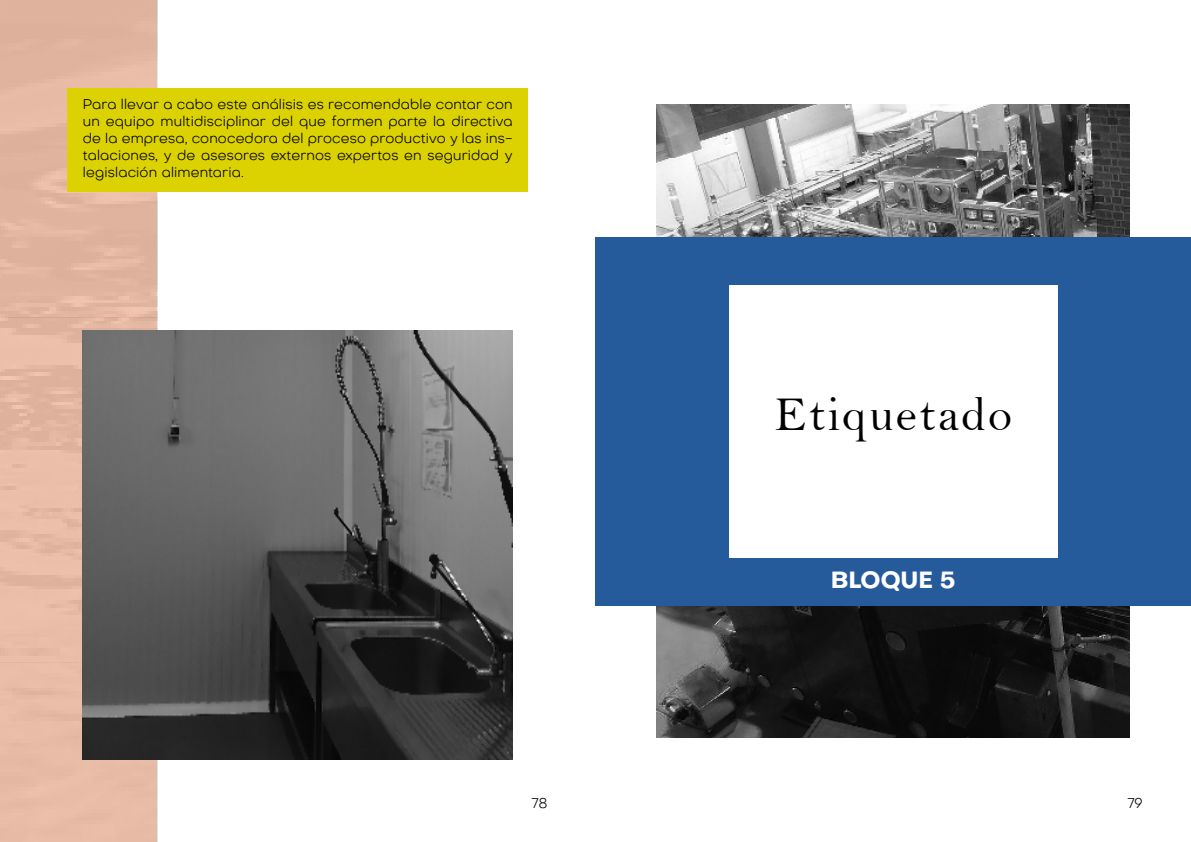
<style>
.page{position:relative;width:1191px;height:842px;background:#fff}
.page>*{position:absolute;margin:0;border:0;box-sizing:border-box;transform-origin:0 0}
.t1{font:49px "Bell";letter-spacing:.04em;color:#000}
.t2{font:700 23px "Octarine";color:#fff}
.t3{font:300 14px/17px "Octarine";letter-spacing:.01em;color:#000;text-align:justify}
</style>
<div class="page">
<div style="left:0;top:0;width:157px;height:842px;background:#e5b9a3"></div>
<div style="left:67px;top:88px;width:461px;height:104px;background:#dcd201"></div>
<img style="left:83px;top:331px;width:429px;height:429px">
<img style="left:657px;top:104px;width:472px;height:634px">
<div style="left:595px;top:236px;width:596px;height:369px;background:#265b9b"></div>
<div style="left:729px;top:285px;width:328px;height:272px;background:#fff"></div>
<p class="t3" style="left:83px;top:96px;width:431px">Para llevar a cabo este análisis es recomendable contar con un equipo multidisciplinar del que formen parte la directiva de la empresa, conocedora del proceso productivo y las ins&shy;talaciones, y de asesores externos expertos en seguridad y legislación alimentaria.</p>
<p class="t3" style="left:532px;top:795px;width:17px">78</p>
<h1 class="t1" style="left:774px;top:398px;width:239px">Etiquetado</h1>
<h2 class="t2" style="left:830px;top:566px;width:127px">BLOQUE 5</h2>
<p class="t3" style="left:1127px;top:795px;width:16px">79</p>
</div>
